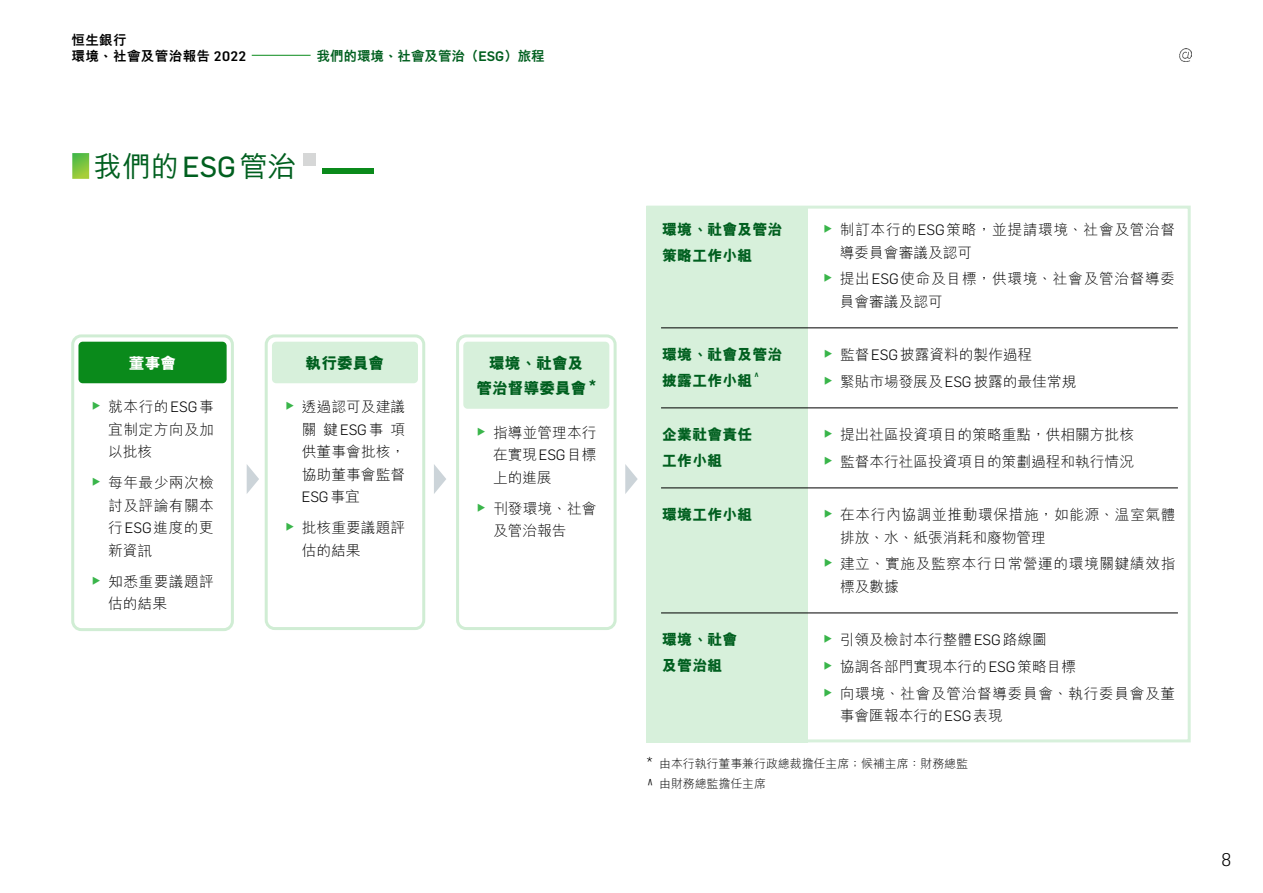
<style>
.page{position:relative;width:1263px;height:893px;background:#fff}
.page>*{position:absolute;margin:0;border:0;box-sizing:border-box;transform-origin:0 0}
.t1{font:500 28.5px "M Hei HK";color:#005f1f}
.t2{font:300 18px "Flama";color:#000}
.Body_Text{font:800 15.75px/25.5px "M Hei HK";color:#005f1f;text-align:center}
.Body_Text-2{font:800 15.75px "M Hei HK";color:#fff}
.Body_Text-3{font:800 15px/25.5px "M Hei HK";color:#005f1f}
.t3{font:300 14.7px/22.5px "M Hei HK";letter-spacing:.005em;color:#000;text-align:justify}
.t4{font:300 14.7px/22.5px "M Hei HK";letter-spacing:.045em;color:#000}
.t5{font:300 14.7px/22.5px "M Hei HK";letter-spacing:.04em;color:#000}
.t6{font:300 14.7px/22.5px "M Hei HK";letter-spacing:.03em;color:#000}
.t7{font:800 13.5px/16.2px "M Hei HK";letter-spacing:.03em;color:#000}
.t8{font:800 13.5px "M Hei HK";color:#005f1f}
.note{font:300 12px "M Hei HK";letter-spacing:-.01em;color:#000}
.Body_Text-4{font:700 8.7px "Flama";color:#005f1f}
.s1{font-family:"Flama";font-weight:500}
.s2{font-family:"Flama Basic";font-weight:400}
.s3{font-family:"Flama";font-size:17.7px;color:#39b54a}
.s4{font-family:"Flama"}
.s5{font-family:"Flama";font-size:15.6px}
</style>
<div class="page">
<div style="left:646px;top:206px;width:162px;height:536px;background:#d7f0db"></div>
<div style="left:646px;top:206px;width:545px;height:536px;border:3px solid #d7f0db"></div>
<svg style="left:72px;top:153px;width:17px;height:26px"></svg>
<div style="left:78px;top:342px;width:149px;height:41px;background:#0a8a1b;border-radius:4px"></div>
<div style="left:71px;top:334px;width:163px;height:297px;border:3px solid #d0edd4;border-radius:9px"></div>
<div style="left:272px;top:342px;width:146px;height:41px;background:#d7f0db;border-radius:4px"></div>
<div style="left:265px;top:334px;width:160px;height:296px;border:3px solid #d0edd4;border-radius:9px"></div>
<div style="left:463px;top:342px;width:146px;height:67px;background:#d7f0db;border-radius:4px"></div>
<div style="left:456px;top:334px;width:161px;height:296px;border:3px solid #d0edd4;border-radius:9px"></div>
<svg style="left:434px;top:464px;width:12px;height:30px"></svg>
<svg style="left:625px;top:464px;width:13px;height:30px"></svg>
<svg style="left:247px;top:465px;width:12px;height:29px"></svg>
<div style="left:303px;top:153px;width:13px;height:13px;background:#d6d7d7"></div>
<div style="left:323px;top:168px;width:51px;height:5px;background:#0a8a1b"></div>
<hr style="left:661px;top:613px;width:517px;height:1px;background:#000">
<hr style="left:661px;top:328px;width:517px;height:1px;background:#000">
<hr style="left:661px;top:408px;width:517px;height:1px;background:#000">
<hr style="left:661px;top:488px;width:517px;height:1px;background:#000">
<svg style="left:1180px;top:49px;width:12px;height:12px"></svg>
<hr style="left:252px;top:55px;width:59px;height:1px;background:#0a8a1b">
<p class="t7" style="left:71px;top:31px;width:176px">恒生銀行<br>環境、社會及管治報告 <span class="s1">2022</span></p>
<p class="t8" style="left:317px;top:49px;width:230px">我們的環境、社會及管治（<span class="s1">ESG</span>）旅程</p>
<h1 class="t1" style="left:94px;top:146px;width:204px">我們的<span class="s2">ESG</span>管治</h1>
<p class="Body_Text-2" style="left:129px;top:355px;width:49px">董事會</p>
<p class="t3" style="left:108px;top:395px;width:107px;text-indent:-17px"><span class="s3">►</span> 就本行的<span class="s4">ESG</span>事宜制定方向及加以批核</p>
<p class="t3" style="left:108px;top:471px;width:107px;text-indent:-17px"><span class="s3">►</span> 每年最少兩次檢討及評論有關本行<span class="s4">ESG</span>進度的更新資訊</p>
<p class="t6" style="left:108px;top:570px;width:107px;text-indent:-17px"><span class="s3">►</span> 知悉重要議題評估的結果</p>
<p class="Body_Text" style="left:306px;top:350px;width:80px">執行委員會</p>
<p class="t3" style="left:302px;top:395px;width:105px;text-indent:-17px"><span class="s3">►</span> 透過認可及建議關鍵<span class="s4">ESG</span>事項供董事會批核，協助董事會監督<span class="s4">ESG</span>事宜</p>
<p class="t3" style="left:302px;top:516px;width:105px;text-indent:-17px"><span class="s3">►</span> 批核重要議題評估的結果</p>
<p class="Body_Text" style="left:476px;top:350px;width:121px">環境、社會及<br>管治督導委員會<sup>*</sup></p>
<p class="t3" style="left:493px;top:421px;width:105px;text-indent:-17px"><span class="s3">►</span> 指導並管理本行在實現<span class="s4">ESG</span>目標上的進展</p>
<p class="t3" style="left:493px;top:497px;width:105px;text-indent:-17px"><span class="s3">►</span> 刊發環境、社會及管治報告</p>
<p class="Body_Text-3" style="left:662px;top:217px;width:121px">環境、社會及管治策略工作小組</p>
<p class="t4" style="left:840px;top:218px;width:337px;text-indent:-17px"><span class="s3">►</span> 制訂本行的<span class="s4">ESG</span>策略，並提請環境、社會及管治督導委員會審議及認可</p>
<p class="t4" style="left:840px;top:267px;width:337px;text-indent:-17px"><span class="s3">►</span> 提出<span class="s4">ESG</span>使命及目標，供環境、社會及管治督導委員會審議及認可</p>
<p class="Body_Text-3" style="left:662px;top:342px;width:121px">環境、社會及管治披露工作小組</p>
<p class="t3" style="left:823px;top:343px;width:211px"><span class="s3">►</span> 監督<span class="s4">ESG</span>披露資料的製作過程</p>
<p class="t3" style="left:823px;top:370px;width:255px"><span class="s3">►</span> 緊貼市場發展及<span class="s4">ESG</span>披露的最佳常規</p>
<p class="Body_Text-4" style="left:754px;top:368px;width:6px">^</p>
<p class="Body_Text-3" style="left:662px;top:422px;width:91px">企業社會責任工作小組</p>
<p class="t3" style="left:823px;top:423px;width:313px"><span class="s3">►</span> 提出社區投資項目的策略重點，供相關方批核</p>
<p class="t3" style="left:823px;top:450px;width:313px"><span class="s3">►</span> 監督本行社區投資項目的策劃過程和執行情況</p>
<p class="Body_Text-3" style="left:662px;top:502px;width:91px">環境工作小組</p>
<p class="t4" style="left:840px;top:503px;width:337px;text-indent:-17px"><span class="s3">►</span> 在本行內協調並推動環保措施，如能源、温室氣體排放、水、紙張消耗和廢物管理</p>
<p class="t5" style="left:840px;top:553px;width:337px;text-indent:-17px"><span class="s3">►</span> 建立、實施及監察本行日常營運的環境關鍵績效指標及數據</p>
<p class="Body_Text-3" style="left:662px;top:627px;width:76px">環境、社會及管治組</p>
<p class="t3" style="left:823px;top:628px;width:225px"><span class="s3">►</span> 引領及檢討本行整體<span class="s4">ESG</span>路線圖</p>
<p class="t3" style="left:823px;top:655px;width:255px"><span class="s3">►</span> 協調各部門實現本行的<span class="s4">ESG</span>策略目標</p>
<p class="t4" style="left:840px;top:682px;width:337px;text-indent:-17px"><span class="s3">►</span> 向環境、社會及管治督導委員會、執行委員會及董事會匯報本行的<span class="s4">ESG</span>表現</p>
<p class="note" style="left:646px;top:757px;width:323px"><span class="s5">*</span> 由本行執行董事兼行政總裁擔任主席；候補主席：財務總監</p>
<p class="note" style="left:646px;top:778px;width:121px"><span class="s5">^</span> 由財務總監擔任主席</p>
<p class="t2" style="left:1221px;top:847px;width:11px">8</p>
</div>
